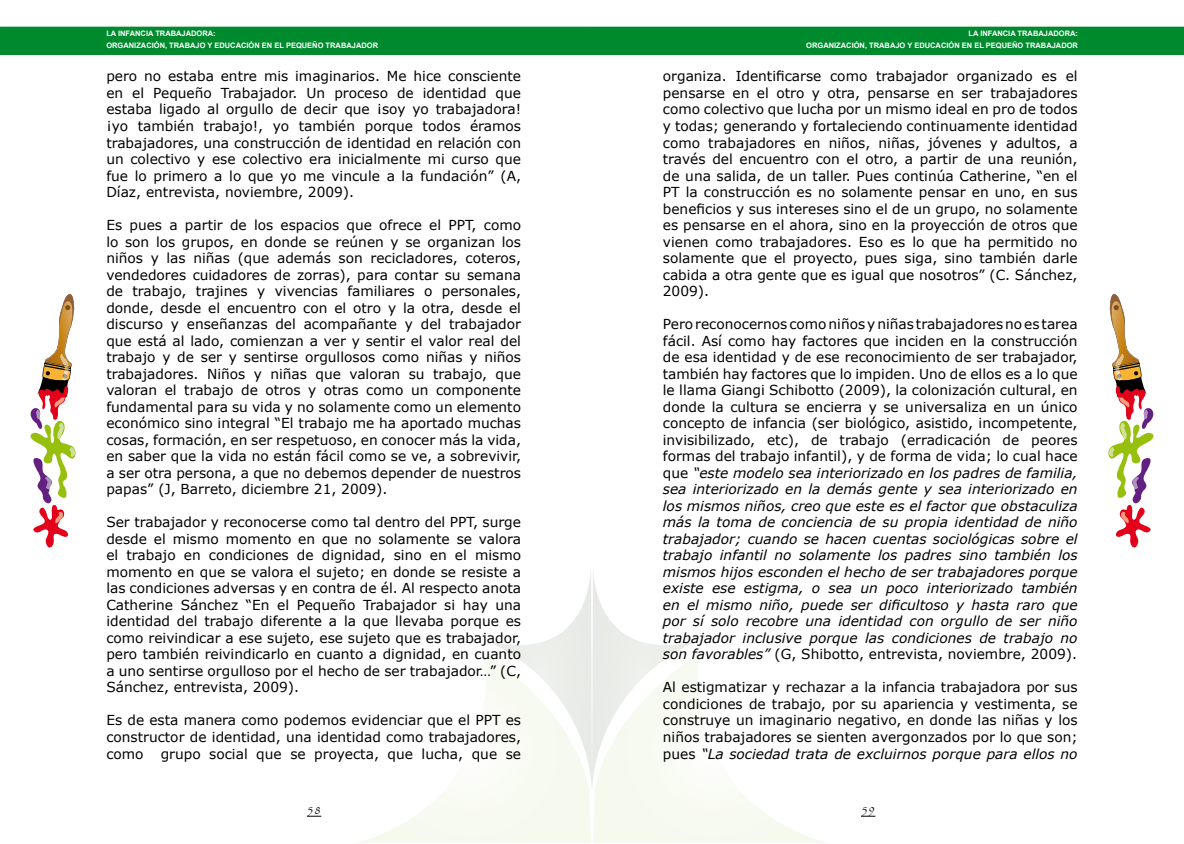
<style>
.page{position:relative;width:1184px;height:844px;background:#fff}
.page>*{position:absolute;margin:0;border:0;box-sizing:border-box;transform-origin:0 0}
.t1{font:13.75px/16.5px "Verdana";color:#000;text-align:justify}
.t2{font:italic 13.75px/16.5px "Verdana";color:#000;text-align:justify}
.t3{font:12.5px "Papyrus";color:#000}
.t4{font:700 7.5px/12px "Arial";color:#fff}
.s1{font-style:normal}
.s2{font-style:italic}
</style>
<div class="page">
<div style="left:0;top:27px;width:592px;height:28px;background:#008a2e"></div>
<div style="left:592px;top:27px;width:591px;height:27px;background:#008a2e"></div>
<div style="left:592px;top:27px;width:591px;height:28px;border:1px solid #008a2e"></div>
<svg style="left:307px;top:815px;width:14px;height:1px"></svg>
<svg style="left:861px;top:815px;width:14px;height:1px"></svg>
<svg style="left:1108px;top:294px;width:46px;height:254px"></svg>
<svg style="left:593px;top:655px;width:230px;height:187px"></svg>
<svg style="left:30px;top:294px;width:46px;height:254px"></svg>
<svg style="left:489px;top:572px;width:208px;height:225px"></svg>
<svg style="left:361px;top:654px;width:230px;height:188px"></svg>
<p class="t4" style="left:106px;top:28px;width:273px">LA INFANCIA TRABAJADORA:<br>ORGANIZACIÓN, TRABAJO Y EDUCACIÓN EN EL PEQUEÑO TRABAJADOR</p>
<p class="t4" style="left:806px;top:28px;width:273px;text-align:right">LA INFANCIA TRABAJADORA:<br>ORGANIZACIÓN, TRABAJO Y EDUCACIÓN EN EL PEQUEÑO TRABAJADOR</p>
<p class="t1" style="left:106px;top:68px;width:416px">pero no estaba entre mis imaginarios. Me hice consciente en el Pequeño Trabajador. Un proceso de identidad que estaba ligado al orgullo de decir que ¡soy yo trabajadora! ¡yo también trabajo!, yo también porque todos éramos trabajadores, una construcción de identidad en relación con un colectivo y ese colectivo era inicialmente mi curso que fue lo primero a lo que yo me vincule a la fundación” (A, Díaz, entrevista, noviembre, 2009).</p>
<p class="t1" style="left:106px;top:216px;width:416px">Es pues a partir de los espacios que ofrece el PPT, como lo son los grupos, en donde se reúnen y se organizan los niños y las niñas (que además son recicladores, coteros, vendedores cuidadores de zorras), para contar su semana de trabajo, trajines y vivencias familiares o personales, donde, desde el encuentro con el otro y la otra, desde el discurso y enseñanzas del acompañante y del trabajador que está al lado, comienzan a ver y sentir el valor real del trabajo y de ser y sentirse orgullosos como niñas y niños trabajadores. Niños y niñas que valoran su trabajo, que valoran el trabajo de otros y otras como un componente fundamental para su vida y no solamente como un elemento económico sino integral “El trabajo me ha aportado muchas cosas, formación, en ser respetuoso, en conocer más la vida, en saber que la vida no están fácil como se ve, a sobrevivir, a ser otra persona, a que no debemos depender de nuestros papas” (J, Barreto, diciembre 21, 2009).</p>
<p class="t1" style="left:106px;top:513px;width:416px">Ser trabajador y reconocerse como tal dentro del PPT, surge desde el mismo momento en que no solamente se valora el trabajo en condiciones de dignidad, sino en el mismo momento en que se valora el sujeto; en donde se resiste a las condiciones adversas y en contra de él. Al respecto anota Catherine Sánchez “En el Pequeño Trabajador si hay una identidad del trabajo diferente a la que llevaba porque es como reivindicar a ese sujeto, ese sujeto que es trabajador, pero también reivindicarlo en cuanto a dignidad, en cuanto a uno sentirse orgulloso por el hecho de ser trabajador…” (C, Sánchez, entrevista, 2009).</p>
<p class="t1" style="left:106px;top:711px;width:416px">Es de esta manera como podemos evidenciar que el PPT es constructor de identidad, una identidad como trabajadores, como grupo social que se proyecta, que lucha, que se</p>
<p class="t1" style="left:663px;top:68px;width:416px">organiza. Identificarse como trabajador organizado es el pensarse en el otro y otra, pensarse en ser trabajadores como colectivo que lucha por un mismo ideal en pro de todos y todas; generando y fortaleciendo continuamente identidad como trabajadores en niños, niñas, jóvenes y adultos, a través del encuentro con el otro, a partir de una reunión, de una salida, de un taller. Pues continúa Catherine, “en el PT la construcción es no solamente pensar en uno, en sus beneficios y sus intereses sino el de un grupo, no solamente es pensarse en el ahora, sino en la proyección de otros que vienen como trabajadores. Eso es lo que ha permitido no solamente que el proyecto, pues siga, sino también darle cabida a otra gente que es igual que nosotros” (C. Sánchez, 2009).</p>
<p class="t2" style="left:663px;top:315px;width:416px"><span class="s1">Pero reconocernos como niños y niñas trabajadores no es tarea fácil. Así como hay factores que inciden en la construcción de esa identidad y de ese reconocimiento de ser trabajador, también hay factores que lo impiden. Uno de ellos es a lo que le llama Giangi Schibotto (2009), la colonización cultural, en donde la cultura se encierra y se universaliza en un único concepto de infancia (ser biológico, asistido, incompetente, invisibilizado, etc), de trabajo (erradicación de peores formas del trabajo infantil), y de forma de vida; lo cual hace que</span> “este modelo sea interiorizado en los padres de familia, sea interiorizado en la demás gente y sea interiorizado en los mismos niños, creo que este es el factor que obstaculiza más la toma de conciencia de su propia identidad de niño trabajador; cuando se hacen cuentas sociológicas sobre el trabajo infantil no solamente los padres sino también los mismos hijos esconden el hecho de ser trabajadores porque existe ese estigma, o sea un poco interiorizado también en el mismo niño, puede ser dificultoso y hasta raro que por sí solo recobre una identidad con orgullo de ser niño trabajador inclusive porque las condiciones de trabajo no son favorables” <span class="s1">(G, Shibotto, entrevista, noviembre, 2009).</span></p>
<p class="t1" style="left:663px;top:678px;width:416px">Al estigmatizar y rechazar a la infancia trabajadora por sus condiciones de trabajo, por su apariencia y vestimenta, se construye un imaginario negativo, en donde las niñas y los niños trabajadores se sienten avergonzados por lo que son; pues <span class="s2">“La sociedad trata de excluirnos porque para ellos no</span></p>
<p class="t3" style="left:307px;top:801px;width:16px">58</p>
<p class="t3" style="left:861px;top:801px;width:16px">59</p>
</div>
